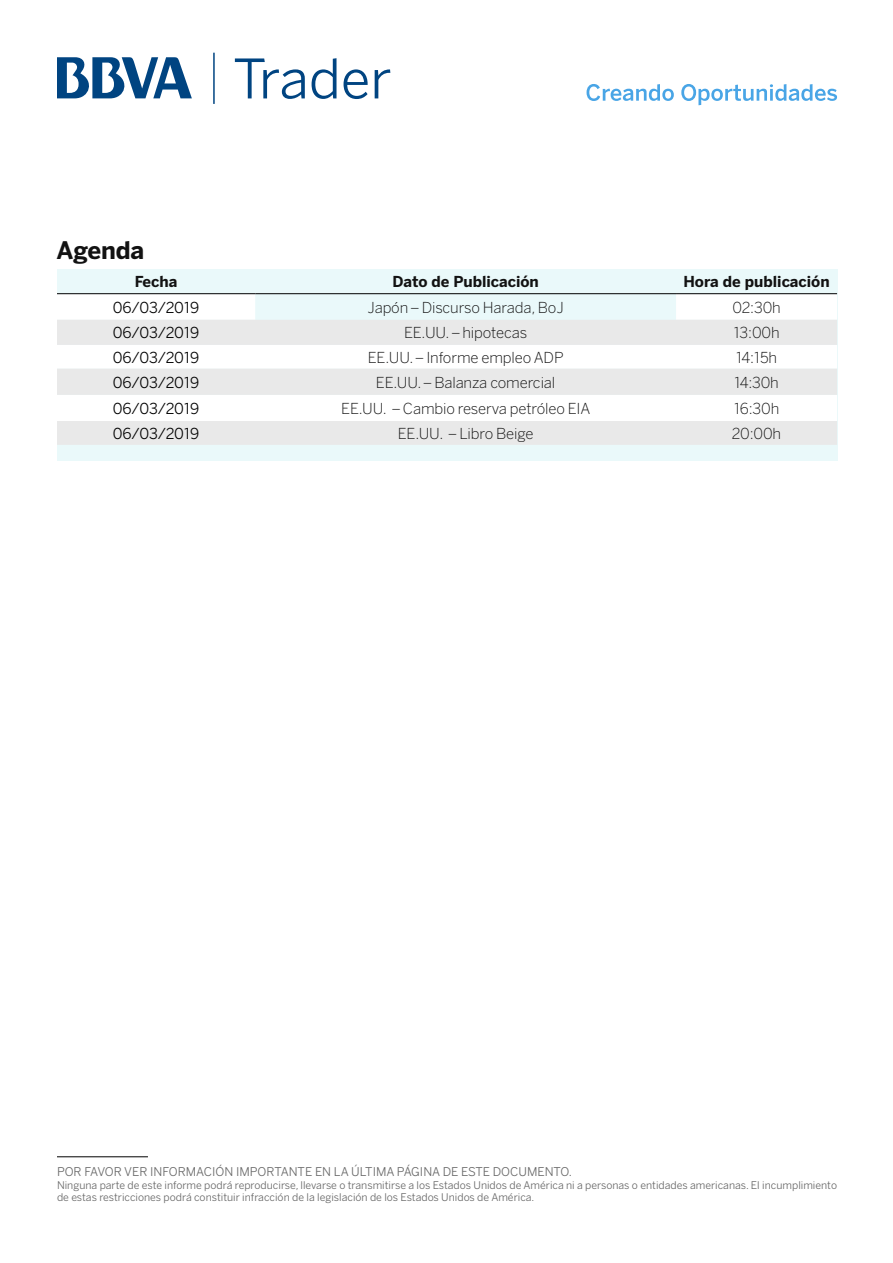
<style>
.page{position:relative;width:893px;height:1263px;background:#fff}
.page>*{position:absolute;margin:0;border:0;box-sizing:border-box;transform-origin:0 0}
.t1{font:54px "BBVA Benton Sans";color:#004481}
.Párrafo_unico{font:700 24px "BBVA Benton Sans";letter-spacing:-.01em;color:#121212}
.Estilo_de_párrafo_1{font:300 15px "BBVA Benton Sans";letter-spacing:-.01em;color:#121212}
.Estilo_de_párrafo_1-2{font:15px "BBVA Benton Sans";letter-spacing:-.01em;color:#000}
.subtitulo_de_tabla{font:700 15px "BBVA Benton Sans";color:#121212}
.t2{font:12px "BBVA Benton Sans";color:#666}
.t3{font:10.5px/12.6px "BBVA Benton Sans";color:#666}
</style>
<div class="page">
<div style="left:57px;top:269px;width:780px;height:191px;background:#eaf9fa"></div>
<svg style="left:57px;top:294px;width:780px;height:26px"></svg>
<svg style="left:57px;top:320px;width:780px;height:125px;background:#f1f1f1"></svg>
<hr style="left:255px;top:293px;width:421px;height:1px;background:#000">
<hr style="left:57px;top:293px;width:198px;height:1px;background:#000">
<hr style="left:676px;top:293px;width:161px;height:1px;background:#000">
<hr style="left:57px;top:1156px;width:91px;height:1px;background:#000">
<svg style="left:586px;top:84px;width:88px;height:17px"></svg>
<svg style="left:681px;top:84px;width:156px;height:21px"></svg>
<svg style="left:57px;top:57px;width:135px;height:41px"></svg>
<hr style="left:213px;top:53px;width:2px;height:51px;background:#004481">
<p class="t1" style="left:233px;top:47px;width:160px">Trader</p>
<p class="Párrafo_unico" style="left:57px;top:235px;width:89px">Agenda</p>
<p class="subtitulo_de_tabla" style="left:135px;top:272px;width:44px">Fecha</p>
<p class="subtitulo_de_tabla" style="left:392px;top:272px;width:148px">Dato de Publicación</p>
<p class="subtitulo_de_tabla" style="left:683px;top:272px;width:148px">Hora de publicación</p>
<p class="Estilo_de_párrafo_1-2" style="left:113px;top:298px;width:88px">06/03/2019</p>
<p class="Estilo_de_párrafo_1" style="left:368px;top:298px;width:198px">Japón – Discurso Harada, BoJ</p>
<p class="Estilo_de_párrafo_1" style="left:732px;top:298px;width:50px">02:30h</p>
<p class="Estilo_de_párrafo_1-2" style="left:113px;top:324px;width:88px">06/03/2019</p>
<p class="Estilo_de_párrafo_1" style="left:404px;top:324px;width:125px">EE.UU. – hipotecas</p>
<p class="Estilo_de_párrafo_1" style="left:733px;top:324px;width:48px">13:00h</p>
<p class="Estilo_de_párrafo_1-2" style="left:113px;top:348px;width:88px">06/03/2019</p>
<p class="Estilo_de_párrafo_1" style="left:368px;top:348px;width:197px">EE.UU. – Informe empleo ADP</p>
<p class="Estilo_de_párrafo_1" style="left:736px;top:348px;width:43px">14:15h</p>
<p class="Estilo_de_párrafo_1-2" style="left:113px;top:373px;width:88px">06/03/2019</p>
<p class="Estilo_de_párrafo_1" style="left:376px;top:373px;width:181px">EE.UU. – Balanza comercial</p>
<p class="Estilo_de_párrafo_1" style="left:734px;top:373px;width:46px">14:30h</p>
<p class="Estilo_de_párrafo_1-2" style="left:113px;top:399px;width:88px">06/03/2019</p>
<p class="Estilo_de_párrafo_1" style="left:341px;top:400px;width:251px">EE.UU. – Cambio reserva petróleo EIA</p>
<p class="Estilo_de_párrafo_1" style="left:734px;top:400px;width:47px">16:30h</p>
<p class="Estilo_de_párrafo_1-2" style="left:113px;top:424px;width:88px">06/03/2019</p>
<p class="Estilo_de_párrafo_1" style="left:398px;top:424px;width:137px">EE.UU. – Libro Beige</p>
<p class="Estilo_de_párrafo_1" style="left:732px;top:424px;width:51px">20:00h</p>
<p class="t2" style="left:57px;top:1165px;width:516px">POR FAVOR VER INFORMACIÓN IMPORTANTE EN LA ÚLTIMA PÁGINA DE ESTE DOCUMENTO.</p>
<p class="t3" style="left:57px;top:1179px;width:782px">Ninguna parte de este informe podrá reproducirse, llevarse o transmitirse a los Estados Unidos de América ni a personas o entidades americanas. El incumplimiento de estas restricciones podrá constituir infracción de la legislación de los Estados Unidos de América.</p>
</div>
